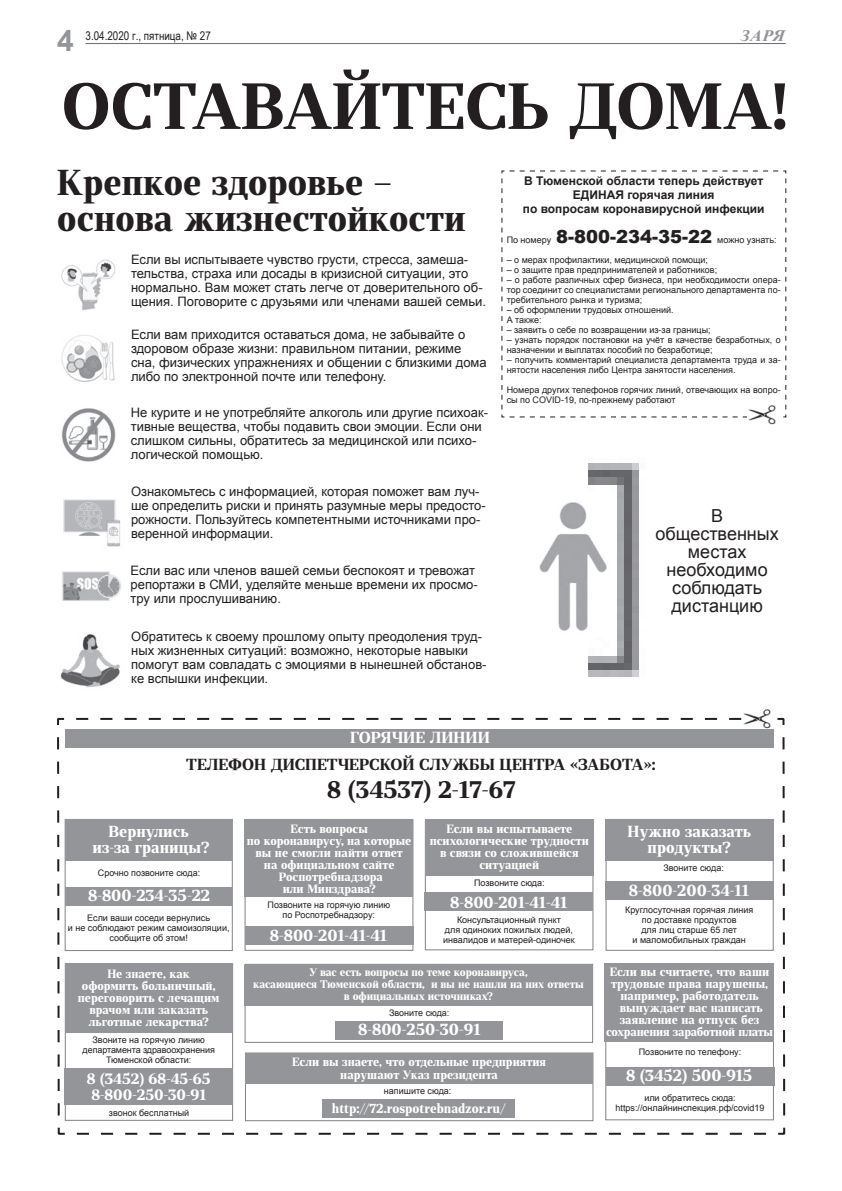
<style>
.page{position:relative;width:842px;height:1191px;background:#fff}
.page>*{position:absolute;margin:0;border:0;box-sizing:border-box;transform-origin:0 0}
.t1{font:700 65px "Rolleston Display";color:#231f20}
.t2{font:700 36px/36px "Rolleston Display";color:#231f20}
.t3{font:700 30px "Arial";color:#939598}
.t4{font:700 24px "Rolleston Display";color:#231f20}
.t5{font:18px/18px "Arial";color:#231f20;text-align:center}
.t6{font:700 16px/16px "Rolleston Display";color:#fff;text-align:center}
.t7{font:700 16px "Rolleston Display";letter-spacing:.135em;color:#231f20}
.t8{font:italic 700 16px "Times New Roman";color:#939598;scale:1.1 1}
.t9{font:700 15px/16px "Rolleston Display";color:#fff}
.t10{font:13px/14px "Arial";color:#231f20}
.t11{font:700 13px "Rolleston Display";color:#fff}
.t12{font:700 12px/12px "Rolleston Display";color:#fff;text-align:center}
.t13{font:700 12px/14px "Arial";color:#231f20}
.t14{font:12px "Arial Narrow";color:#231f20}
.t15{font:700 11px/12px "Rolleston Display";letter-spacing:-.01em;color:#fff;text-align:center}
.t16{font:9px/10px "Arial";color:#231f20;text-align:center}
.s1{font-weight:900;font-size:18px}
</style>
<div class="page">
<svg style="left:501px;top:170px;width:285px;height:248px"></svg>
<hr style="left:86px;top:43px;width:700px;height:1px;background:#6c6d70">
<svg style="left:57px;top:717px;width:729px;height:418px"></svg>
<div style="left:65px;top:819px;width:168px;height:132px;background:#fff;border:1px solid #808285"></div>
<div style="left:65px;top:819px;width:167px;height:42px;background:#939598"></div>
<div style="left:606px;top:819px;width:167px;height:131px;background:#fff"></div>
<div style="left:605px;top:819px;width:168px;height:42px;background:#939598"></div>
<div style="left:65px;top:963px;width:168px;height:157px;background:#fff;border:1px solid #808285"></div>
<div style="left:65px;top:963px;width:167px;height:69px;background:#939598"></div>
<div style="left:65px;top:1068px;width:168px;height:37px;background:#939598"></div>
<div style="left:425px;top:820px;width:168px;height:130px;background:#fff;border:1px solid #808285"></div>
<div style="left:425px;top:819px;width:169px;height:56px;background:#939598"></div>
<div style="left:425px;top:892px;width:168px;height:18px;background:#939598"></div>
<div style="left:245px;top:819px;width:168px;height:131px;background:#fff;border:1px solid #808285"></div>
<div style="left:244px;top:819px;width:169px;height:77px;background:#939598"></div>
<div style="left:245px;top:964px;width:348px;height:78px;background:#fff;border:1px solid #808285"></div>
<div style="left:245px;top:965px;width:348px;height:40px;background:#939598"></div>
<div style="left:245px;top:1052px;width:348px;height:69px;background:#fff;border:1px solid #808285"></div>
<div style="left:245px;top:1053px;width:348px;height:30px;background:#939598"></div>
<div style="left:322px;top:1099px;width:193px;height:18px;background:#939598"></div>
<div style="left:605px;top:964px;width:169px;height:156px;background:#fff;border:1px solid #808285"></div>
<div style="left:605px;top:963px;width:169px;height:79px;background:#939598"></div>
<div style="left:245px;top:926px;width:168px;height:18px;background:#939598"></div>
<div style="left:65px;top:887px;width:167px;height:18px;background:#939598"></div>
<div style="left:605px;top:881px;width:169px;height:18px;background:#939598"></div>
<div style="left:606px;top:1067px;width:168px;height:18px;background:#939598"></div>
<div style="left:335px;top:1021px;width:168px;height:18px;background:#939598"></div>
<img style="left:588px;top:463px;width:51px;height:213px">
<img style="left:539px;top:494px;width:76px;height:143px">
<img style="left:743px;top:709px;width:33px;height:20px">
<img style="left:748px;top:405px;width:32px;height:20px">
<div style="left:65px;top:729px;width:708px;height:18px;background:#939598"></div>
<img style="left:60px;top:634px;width:60px;height:54px">
<img style="left:61px;top:259px;width:55px;height:51px">
<img style="left:61px;top:335px;width:54px;height:47px">
<img style="left:62px;top:408px;width:54px;height:54px">
<img style="left:63px;top:499px;width:58px;height:48px">
<img style="left:62px;top:571px;width:59px;height:30px">
<h3 class="t3" style="left:57px;top:20px;width:18px">4</h3>
<h3 class="t14" style="left:86px;top:27px;width:127px">3.04.2020 г., пятница, № 27</h3>
<h3 class="t8" style="left:741px;top:25px;width:42px">ЗАРЯ</h3>
<h1 class="t1" style="left:62px;top:65px;width:727px">оставайтесь дома!</h1>
<h2 class="t2" style="left:57px;top:164px;width:410px">Крепкое здоровье – основа жизнестойкости</h2>
<h3 class="t13" style="left:573px;top:174px;width:192px;text-indent:-49px">В Тюменской области теперь действует<br>ЕДИНАЯ</h3>
<h3 class="t13" style="left:523px;top:188px;width:243px;text-indent:105px">горячая линия<br>по вопросам коронавирусной инфекции</h3>
<p class="t16" style="left:507px;top:235px;width:271px">По номеру <span class="s1">8-800-234-35-22</span> можно узнать:</p>
<p class="t16" style="left:507px;top:255px;width:203px">– о мерах профилактики, медицинской помощи;</p>
<p class="t16" style="left:507px;top:265px;width:212px">– о защите прав предпринимателей и работников;</p>
<p class="t16" style="left:507px;top:275px;width:276px;text-align:justify">– о работе различных сфер бизнеса, при необходимости опера&shy;тор соединит со специалистами регионального департамента по&shy;требительного рынка и туризма;</p>
<p class="t16" style="left:507px;top:305px;width:168px;text-align:left">– об оформлении трудовых отношений.<br>А также:</p>
<p class="t16" style="left:507px;top:325px;width:206px">– заявить о себе по возвращении из-за границы;</p>
<p class="t16" style="left:507px;top:335px;width:275px;text-align:left">– узнать порядок постановки на учёт в качестве безработных, о назначении и выплатах пособий по безработице;</p>
<p class="t16" style="left:507px;top:355px;width:276px;text-align:left">– получить комментарий специалиста департамента труда и за&shy;нятости населения либо Центра занятости населения.</p>
<p class="t16" style="left:507px;top:385px;width:276px;text-align:left">Номера других телефонов горячих линий, отвечающих на вопро&shy;сы по COVID-19, по-прежнему работают</p>
<h3 class="t10" style="left:131px;top:252px;width:357px">Если вы испытываете чувство грусти, стресса, замеша&shy;тельства, страха или досады в кризисной ситуации, это нормально. Вам может стать легче от доверительного об&shy;щения. Поговорите с друзьями или членами вашей семьи.</h3>
<h3 class="t10" style="left:131px;top:328px;width:357px">Если вам приходится оставаться дома, не забывайте о здоровом образе жизни: правильном питании, режиме сна, физических упражнениях и общении с близкими дома либо по электронной почте или телефону.</h3>
<h3 class="t10" style="left:131px;top:405px;width:359px">Не курите и не употребляйте алкоголь или другие психоак&shy;тивные вещества, чтобы подавить свои эмоции. Если они слишком сильны, обратитесь за медицинской или психо&shy;логической помощью.</h3>
<h3 class="t10" style="left:131px;top:485px;width:356px">Ознакомьтесь с информацией, которая поможет вам луч&shy;ше определить риски и принять разумные меры предосто&shy;рожности. Пользуйтесь компетентными источниками про&shy;веренной информации.</h3>
<h3 class="t10" style="left:131px;top:563px;width:349px">Если вас или членов вашей семьи беспокоят и тревожат репортажи в СМИ, уделяйте меньше времени их просмо&shy;тру или прослушиванию.</h3>
<h3 class="t10" style="left:131px;top:629px;width:357px">Обратитесь к своему прошлому опыту преодоления труд&shy;ных жизненных ситуаций: возможно, некоторые навыки помогут вам совладать с эмоциями в нынешней обстанов&shy;ке вспышки инфекции.</h3>
<h3 class="t6" style="left:350px;top:729px;width:141px">горячие линии</h3>
<h3 class="t5" style="left:655px;top:507px;width:125px">В общественных местах необходимо соблюдать дистанцию</h3>
<h3 class="t7" style="left:186px;top:754px;width:471px">телефон диспетчерской службы Центра «Забота»:</h3>
<h3 class="t4" style="left:327px;top:775px;width:190px">8 (34537) 2-17-67</h3>
<h3 class="t12" style="left:430px;top:822px;width:161px">Если вы испытываете психологические трудности в связи со сложившейся ситуацией</h3>
<h3 class="t6" style="left:450px;top:894px;width:119px">8-800-201-41-41</h3>
<h3 class="t12" style="left:247px;top:822px;width:166px">Есть вопросы<br>по коронавирусу, на которые вы не смогли найти ответ<br>на официальном сайте<br>Роспотребнадзора<br>или Минздрава?</h3>
<p class="t16" style="left:268px;top:899px;width:124px">Позвоните на горячую линию по Роспотребнадзору:</p>
<h3 class="t6" style="left:93px;top:823px;width:118px">Вернулись из-за границы?</h3>
<p class="t16" style="left:98px;top:868px;width:104px">Срочно позвоните сюда:</p>
<p class="t16" style="left:68px;top:913px;width:163px">Если ваши соседи вернулись<br>и не соблюдают режим самоизоляции, сообщите об этом!</p>
<h3 class="t6" style="left:627px;top:823px;width:125px">Нужно заказать продукты?</h3>
<p class="t16" style="left:663px;top:863px;width:62px">Звоните сюда:</p>
<p class="t16" style="left:625px;top:905px;width:130px">Круглосуточная горячая линия по доставке продуктов<br>для лиц старше 65 лет<br>и маломобильных граждан</p>
<p class="t16" style="left:474px;top:877px;width:72px">Позвоните сюда:</p>
<p class="t16" style="left:443px;top:914px;width:133px">Консультационный пункт<br>для одиноких пожилых людей, инвалидов и матерей-одиночек</p>
<h3 class="t6" style="left:88px;top:887px;width:124px">8-800-234-35-22</h3>
<h3 class="t6" style="left:629px;top:881px;width:121px">8-800-200-34-11</h3>
<h3 class="t6" style="left:270px;top:926px;width:119px">8-800-201-41-41</h3>
<h3 class="t12" style="left:78px;top:967px;width:143px">Не знаете, как оформить больничный, переговорить с лечащим врачом или заказать льготные лекарства?</h3>
<p class="t16" style="left:83px;top:1035px;width:134px">Звоните на горячую линию департамента здравоохранения<br>Тюменской области:</p>
<h3 class="t9" style="left:87px;top:1070px;width:125px">8 (3452) 68-45-65<br>8-800-250-30-91</h3>
<p class="t16" style="left:109px;top:1107px;width:82px">звонок бесплатный</p>
<p class="t15" style="left:253px;top:966px;width:332px">У вас есть вопросы по теме коронавируса,<br>касающиеся Тюменской области, и вы не нашли на них ответы в официальных источниках?</p>
<p class="t16" style="left:389px;top:1007px;width:62px">Звоните сюда:</p>
<h3 class="t6" style="left:358px;top:1021px;width:124px">8-800-250-30-91</h3>
<h3 class="t12" style="left:292px;top:1055px;width:255px;line-height:13px">Если вы знаете, что отдельные предприятия нарушают Указ президента</h3>
<h3 class="t11" style="left:332px;top:1099px;width:175px">http://72.rospotrebnadzor.ru/</h3>
<p class="t16" style="left:384px;top:1085px;width:69px">напишите сюда:</p>
<h3 class="t12" style="left:606px;top:966px;width:169px">Если вы считаете, что ваши трудовые права нарушены, например, работодатель вынуждает вас написать заявление на отпуск без сохранения заработной платы</h3>
<p class="t16" style="left:639px;top:1047px;width:104px">Позвоните по телефону:</p>
<p class="t16" style="left:615px;top:1092px;width:151px">или обратитесь сюда: https://онлайнинспекция.рф/covid19</p>
<h3 class="t6" style="left:626px;top:1067px;width:128px">8 (3452) 500-915</h3>
</div>
